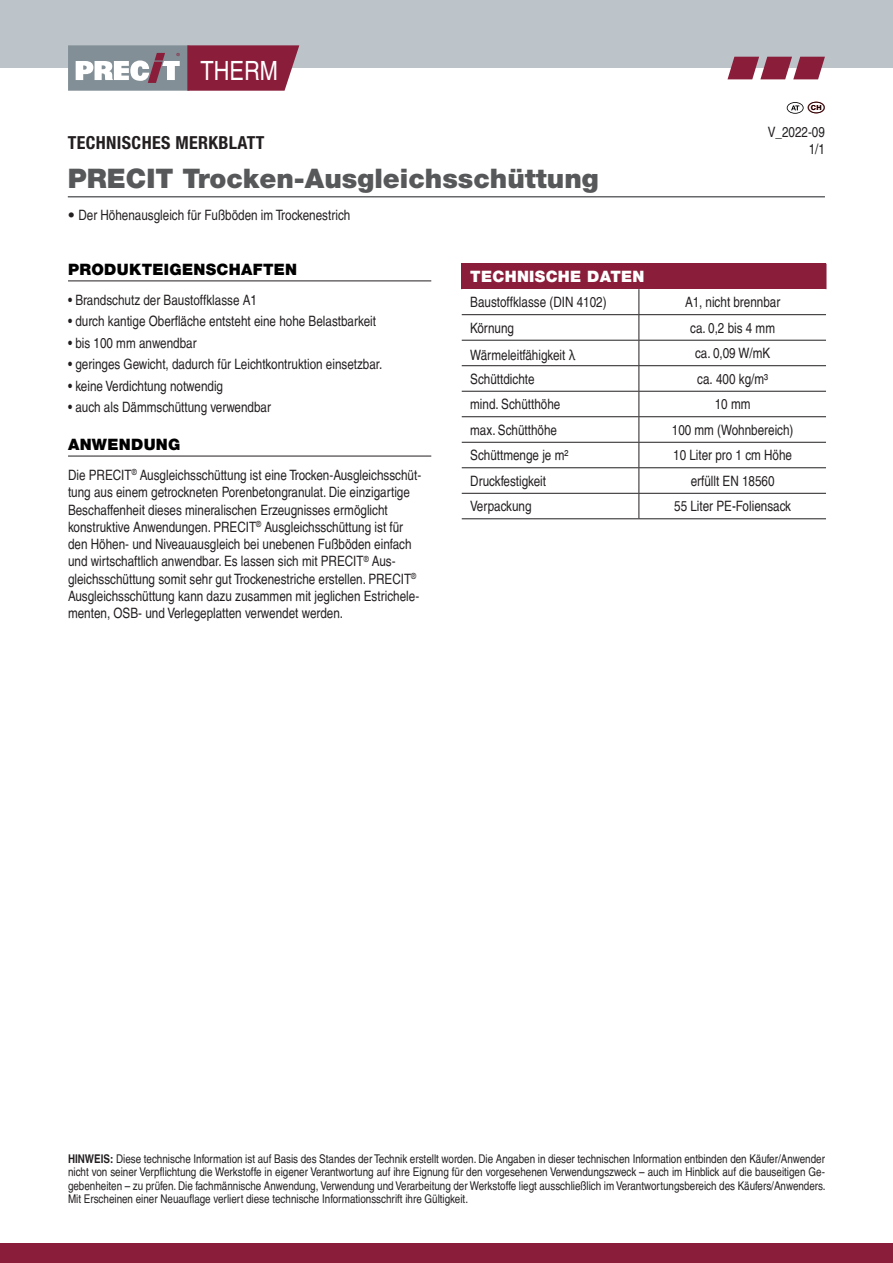
<style>
.page{position:relative;width:893px;height:1263px;background:#fff}
.page>*{position:absolute;margin:0;border:0;box-sizing:border-box;transform-origin:0 0}
.t1{font:900 27px "Helvetica Neue LT Pro";color:#57585a}
.t2{font:condensed 26.55px "Helvetica LT Pro";color:#fff}
.t3{font:700 condensed 18px "Helvetica Neue LT Pro";letter-spacing:.02em;color:#231f20}
.t4{font:900 15.75px "Helvetica Neue LT Pro";letter-spacing:.02em;color:#000}
.t5{font:900 15.75px "Helvetica Neue LT Pro";letter-spacing:.02em;color:#fff}
.t6{font:condensed 14.25px/17.2px "Helvetica LT";color:#231f20;text-align:right}
.t7{font:condensed 14.25px "Helvetica LT Pro";color:#231f20}
.t8{font:condensed 12px/13.5px "Helvetica LT";color:#231f20;text-align:justify}
.s1{font-family:"Helvetica Neue LT Pro";font-weight:700}
.s2{font-family:"Helvetica Neue";font-stretch:normal}
.s3{font-weight:700}
</style>
<div class="page">
<div style="left:0;top:0;width:893px;height:68px;background:#bcc4c9"></div>
<div style="left:0;top:1243px;width:893px;height:20px;background:#8a1d3a"></div>
<div style="left:68px;top:45px;width:121px;height:46px;background:#828f96"></div>
<svg style="left:187px;top:45px;width:112px;height:46px;background:#912d48"></svg>
<svg style="left:76px;top:53px;width:104px;height:30px"></svg>
<svg style="left:727px;top:57px;width:98px;height:22px"></svg>
<hr style="left:68px;top:196px;width:757px;height:1px;background:#57585a">
<hr style="left:68px;top:280px;width:363px;height:1px;background:#231f20">
<hr style="left:68px;top:456px;width:363px;height:1px;background:#231f20">
<div style="left:462px;top:264px;width:364px;height:25px;background:#8a1d3a"></div>
<svg style="left:462px;top:289px;width:364px;height:229px"></svg>
<hr style="left:639px;top:391px;width:187px;height:1px;background:#231f20">
<hr style="left:639px;top:416px;width:187px;height:1px;background:#231f20">
<hr style="left:639px;top:442px;width:187px;height:1px;background:#231f20">
<hr style="left:639px;top:467px;width:187px;height:1px;background:#231f20">
<hr style="left:639px;top:493px;width:187px;height:1px;background:#231f20">
<hr style="left:639px;top:518px;width:187px;height:1px;background:#231f20">
<hr style="left:639px;top:314px;width:187px;height:1px;background:#231f20">
<hr style="left:639px;top:340px;width:187px;height:1px;background:#231f20">
<hr style="left:639px;top:365px;width:187px;height:1px;background:#231f20">
<svg style="left:638px;top:289px;width:1px;height:229px"></svg>
<hr style="left:462px;top:314px;width:177px;height:1px;background:#231f20">
<hr style="left:462px;top:340px;width:177px;height:1px;background:#231f20">
<hr style="left:462px;top:365px;width:177px;height:1px;background:#231f20">
<hr style="left:462px;top:391px;width:177px;height:1px;background:#231f20">
<hr style="left:462px;top:416px;width:177px;height:1px;background:#231f20">
<hr style="left:462px;top:442px;width:177px;height:1px;background:#231f20">
<hr style="left:462px;top:467px;width:177px;height:1px;background:#231f20">
<hr style="left:462px;top:493px;width:177px;height:1px;background:#231f20">
<hr style="left:462px;top:518px;width:177px;height:1px;background:#231f20">
<svg style="left:461px;top:264px;width:1px;height:25px"></svg>
<svg style="left:826px;top:264px;width:1px;height:25px"></svg>
<svg style="left:787px;top:102px;width:17px;height:12px"></svg>
<h2 class="t2" style="left:201px;top:55px;width:79px">THERM</h2>
<p class="t3" style="left:68px;top:132px;width:198px">TECHNISCHES MERKBLATT</p>
<h1 class="t1" style="left:68px;top:162px;width:533px">PRECIT Trocken-Ausgleichsschüttung</h1>
<p class="t6" style="left:68px;top:206px;width:284px"><span class="s1">•</span> Der Höhenausgleich für Fußböden im Trockenestrich</p>
<p class="t6" style="left:768px;top:123px;width:59px">V_2022-09<br>1/1</p>
<p class="t4" style="left:68px;top:260px;width:231px">PRODUKTEIGENSCHAFTEN</p>
<p class="t6" style="left:68px;top:291px;width:191px">• Brandschutz der Baustoffklasse A1</p>
<p class="t6" style="left:68px;top:313px;width:310px">• durch kantige Oberfläche entsteht eine hohe Belastbarkeit</p>
<p class="t6" style="left:68px;top:334px;width:130px">• bis 100 mm anwendbar</p>
<p class="t6" style="left:68px;top:356px;width:316px">• geringes Gewicht, dadurch für Leichtkontruktion einsetzbar.</p>
<p class="t6" style="left:68px;top:377px;width:157px">• keine Verdichtung notwendig</p>
<p class="t6" style="left:68px;top:399px;width:204px">• auch als Dämmschüttung verwendbar</p>
<p class="t4" style="left:68px;top:435px;width:114px">ANWENDUNG</p>
<p class="t6" style="left:68px;top:466px;width:355px;text-align:left">Die PRECIT<sup>®</sup> Ausgleichsschüttung ist eine Trocken-Ausgleichsschüt&shy;tung aus einem getrockneten Porenbetongranulat. Die einzigartige Beschaffenheit dieses mineralischen Erzeugnisses ermöglicht konstruktive Anwendungen. PRECIT<sup>®</sup> Ausgleichsschüttung ist für den Höhen- und Niveauausgleich bei unebenen Fußböden einfach und wirtschaftlich anwendbar. Es lassen sich mit PRECIT<sup>®</sup> Aus&shy;gleichsschüttung somit sehr gut Trockenestriche erstellen. PRECIT<sup>® </sup>Ausgleichsschüttung kann dazu zusammen mit jeglichen Estrichele&shy;menten, OSB- und Verlegeplatten verwendet werden.</p>
<p class="t5" style="left:470px;top:267px;width:176px">TECHNISCHE DATEN</p>
<p class="t7" style="left:470px;top:293px;width:138px">Baustoffklasse (DIN 4102)</p>
<p class="t7" style="left:685px;top:293px;width:97px">A1, nicht brennbar</p>
<p class="t6" style="left:470px;top:319px;width:45px">Körnung</p>
<p class="t6" style="left:690px;top:319px;width:86px">ca. 0,2 bis 4 mm</p>
<p class="t6" style="left:470px;top:346px;width:107px">Wärmeleitfähigkeit <span class="s2">λ</span></p>
<p class="t6" style="left:695px;top:344px;width:77px">ca. 0,09 W/mK</p>
<p class="t6" style="left:470px;top:370px;width:66px">Schüttdichte</p>
<p class="t7" style="left:697px;top:370px;width:72px">ca. 400 kg/m³</p>
<p class="t6" style="left:470px;top:395px;width:92px">mind. Schütthöhe</p>
<p class="t7" style="left:715px;top:396px;width:37px">10 mm</p>
<p class="t6" style="left:470px;top:421px;width:88px">max. Schütthöhe</p>
<p class="t7" style="left:672px;top:421px;width:123px">100 mm (Wohnbereich)</p>
<p class="t6" style="left:470px;top:446px;width:100px">Schüttmenge je m²</p>
<p class="t7" style="left:673px;top:447px;width:120px">10 Liter pro 1 cm Höhe</p>
<p class="t6" style="left:470px;top:472px;width:77px">Druckfestigkeit</p>
<p class="t7" style="left:691px;top:472px;width:85px">erfüllt EN 18560</p>
<p class="t6" style="left:470px;top:497px;width:63px">Verpackung</p>
<p class="t7" style="left:674px;top:498px;width:118px">55 Liter PE-Foliensack</p>
<p class="t8" style="left:68px;top:1152px;width:759px"><span class="s3">HINWEIS:</span> Diese technische Information ist auf Basis des Standes der Technik erstellt worden. Die Angaben in dieser technischen Information entbinden den Käufer/Anwender nicht von seiner Verpflichtung die Werkstoffe in eigener Verantwortung auf ihre Eignung für den vorgesehenen Verwendungszweck – auch im Hinblick auf die bauseitigen Ge&shy;gebenheiten – zu prüfen. Die fachmännische Anwendung, Verwendung und Verarbeitung der Werkstoffe liegt ausschließlich im Verantwortungsbereich des Käufers/Anwenders.<br>Mit Erscheinen einer Neuauflage verliert diese technische Informationsschrift ihre Gültigkeit.</p>
</div>
